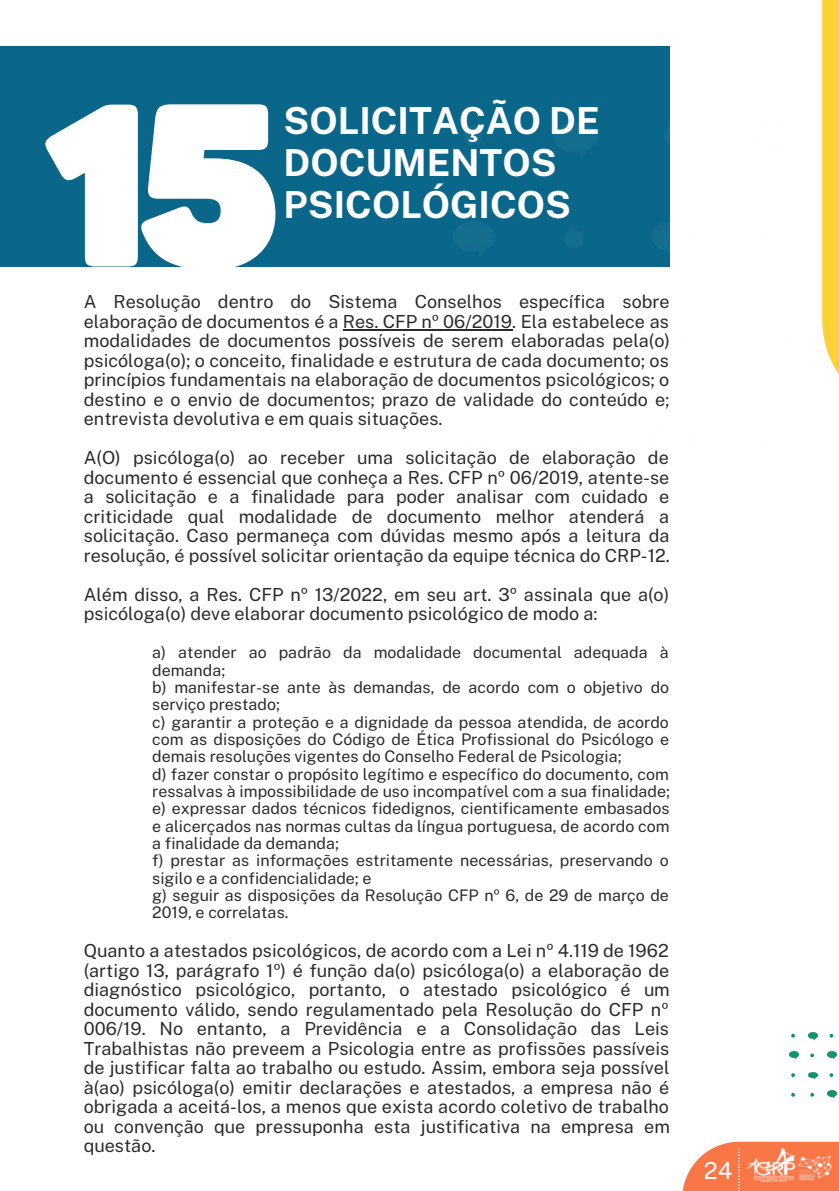
<style>
.page{position:relative;width:839px;height:1191px;background:#fff}
.page>*{position:absolute;margin:0;border:0;box-sizing:border-box;transform-origin:0 0}
.t1{font:800 228px "Panton";color:#fff}
.t2{font:700 37.2px/41.6px "Public Sans";color:#fff}
.t3{font:23.4px "Public Sans";color:#fff}
.t4{font:18px/19.6px "Public Sans";color:#2b2b2b;text-align:justify}
.t5{font:16px/17.4px "Public Sans";color:#2b2b2b}
</style>
<div class="page">
<svg style="left:822px;top:0;width:16px;height:373px;background:#fdd443"></svg>
<div style="left:0;top:46px;width:670px;height:221px;background:#0a6789"></div>
<img style="left:457px;top:126px;width:213px;height:205px">
<svg style="left:789px;top:1033px;width:48px;height:65px"></svg>
<svg style="left:682px;top:1142px;width:156px;height:49px;background:#f98a62"></svg>
<img style="left:746px;top:1149px;width:85px;height:33px">
<hr style="left:343px;top:329px;width:169px;height:2px;background:#2b2b2b">
<svg style="left:738px;top:1149px;width:1px;height:42px"></svg>
<p class="t1" style="left:46px;top:53px;width:236px">15</p>
<p class="t2" style="left:283px;top:100px;width:317px">SOLICITAÇÃO DE<br>DOCUMENTOS<br>PSICOLÓGICOS</p>
<p class="t4" style="left:84px;top:292px;width:587px">A Resolução dentro do Sistema Conselhos específica sobre elaboração de documentos é a Res. CFP nº 06/2019. Ela estabelece as modalidades de documentos possíveis de serem elaboradas pela(o) psicóloga(o); o conceito, finalidade e estrutura de cada documento; os princípios fundamentais na elaboração de documentos psicológicos; o destino e o envio de documentos; prazo de validade do conteúdo e; entrevista devolutiva e em quais situações.</p>
<p class="t4" style="left:84px;top:448px;width:587px">A(O) psicóloga(o) ao receber uma solicitação de elaboração de documento é essencial que conheça a Res. CFP nº 06/2019, atente-se a solicitação e a finalidade para poder analisar com cuidado e criticidade qual modalidade de documento melhor atenderá a solicitação. Caso permaneça com dúvidas mesmo após a leitura da resolução, é possível solicitar orientação da equipe técnica do CRP-12.</p>
<p class="t4" style="left:84px;top:585px;width:587px">Além disso, a Res. CFP nº 13/2022, em seu art. 3º assinala que a(o) psicóloga(o) deve elaborar documento psicológico de modo a:</p>
<p class="t5" style="left:152px;top:644px;width:518px">a) atender ao padrão da modalidade documental adequada à demanda;</p>
<p class="t5" style="left:152px;top:678px;width:518px">b) manifestar-se ante às demandas, de acordo com o objetivo do serviço prestado;</p>
<p class="t5" style="left:152px;top:713px;width:518px;text-align:justify">c) garantir a proteção e a dignidade da pessoa atendida, de acordo com as disposições do Código de Ética Profissional do Psicólogo e demais resoluções vigentes do Conselho Federal de Psicologia;</p>
<p class="t5" style="left:152px;top:765px;width:519px;text-align:justify">d) fazer constar o propósito legítimo e específico do documento, com ressalvas à impossibilidade de uso incompatível com a sua finalidade; e) expressar dados técnicos fidedignos, cientificamente embasados e alicerçados nas normas cultas da língua portuguesa, de acordo com a finalidade da demanda;</p>
<p class="t5" style="left:152px;top:852px;width:518px">f) prestar as informações estritamente necessárias, preservando o sigilo e a confidencialidade; e</p>
<p class="t5" style="left:152px;top:886px;width:518px">g) seguir as disposições da Resolução CFP nº 6, de 29 de março de<br>2019, e correlatas.</p>
<p class="t4" style="left:84px;top:941px;width:587px">Quanto a atestados psicológicos, de acordo com a Lei nº 4.119 de 1962 (artigo 13, parágrafo 1º) é função da(o) psicóloga(o) a elaboração de diagnóstico psicológico, portanto, o atestado psicológico é um documento válido, sendo regulamentado pela Resolução do CFP nº 006/19. No entanto, a Previdência e a Consolidação das Leis Trabalhistas não preveem a Psicologia entre as profissões passíveis de justificar falta ao trabalho ou estudo. Assim, embora seja possível à(ao) psicóloga(o) emitir declarações e atestados, a empresa não é obrigada a aceitá-los, a menos que exista acordo coletivo de trabalho ou convenção que pressuponha esta justificativa na empresa em questão.</p>
<p class="t3" style="left:703px;top:1157px;width:30px">24</p>
</div>
